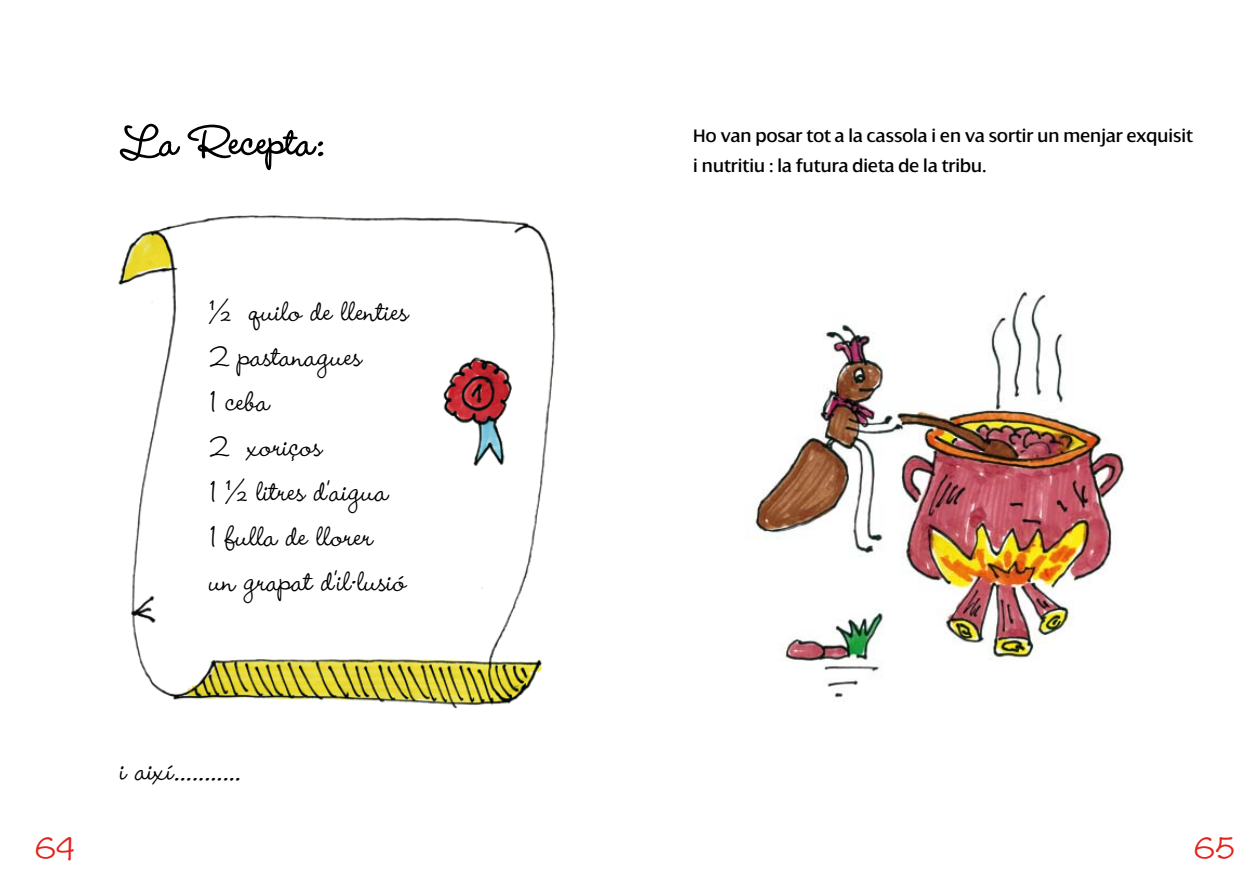
<style>
.page{position:relative;width:1259px;height:893px;background:#fff}
.page>*{position:absolute;margin:0;border:0;box-sizing:border-box;transform-origin:0 0}
.t1{font:700 52.5px "Wendy LP Std";color:#000}
.t2{font:500 37.5px/45px "Wendy LP Std";color:#000}
.t3{font:700 37.5px "Wendy LP Std";color:#e32219}
.t4{font:19.5px/30px "Dialog";color:#000}
</style>
<div class="page">
<img style="left:754px;top:289px;width:371px;height:409px">
<img style="left:118px;top:215px;width:438px;height:494px">
<h1 class="t1" style="left:120px;top:110px;width:206px">La Recepta:</h1>
<p class="t2" style="left:209px;top:289px;width:201px">½ quilo de llenties<br>2 pastanagues<br>1 ceba<br>2 xoriços<br>1 ½ litres d’aigua<br>1 fulla de llorer<br>un grapat d’il·lusió</p>
<p class="t2" style="left:120px;top:749px;width:122px">i així...........</p>
<p class="t4" style="left:693px;top:121px;width:501px">Ho van posar tot a la cassola i en va sortir un menjar exquisit i nutritiu : la futura dieta de la tribu.</p>
<p class="t3" style="left:36px;top:826px;width:41px">64</p>
<p class="t3" style="left:1195px;top:826px;width:42px">65</p>
</div>
